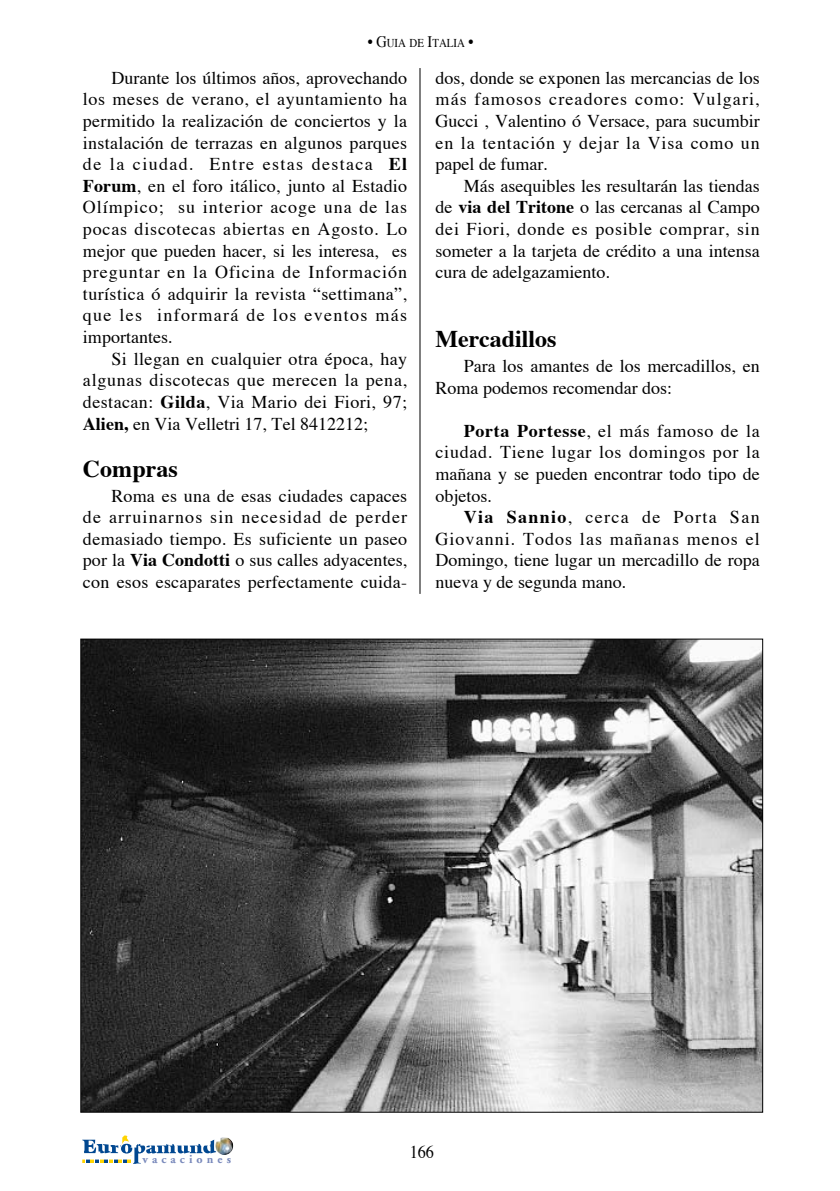
<style>
.page{position:relative;width:840px;height:1191px;background:#fff}
.page>*{position:absolute;margin:0;border:0;box-sizing:border-box;transform-origin:0 0}
.t1{font:700 24px "Times";color:#000}
.t2{font:18px/21.6px "Times";color:#000;text-align:justify}
.t3{font:18px "Times";color:#000;scale:.9 1}
.t4{font:700 12.2px "Adobe Garamond";letter-spacing:.34em;color:#7989bb}
.t5{font:12px "Times";color:#000;scale:.9 1}
.s1{font-size:16px}
.s2{font-weight:700}
</style>
<div class="page">
<svg style="left:82px;top:1135px;width:133px;height:28px"></svg>
<img style="left:215px;top:1137px;width:18px;height:18px">
<hr style="left:419px;top:68px;width:1px;height:526px;background:#000">
<img style="left:82px;top:640px;width:678px;height:470px">
<p class="t5" style="left:367px;top:38px;width:119px"><span class="s1">• G</span>UIA DE <span class="s1">I</span>TALIA <span class="s1">•</span></p>
<p class="t2" style="left:83px;top:68px;width:325px;text-indent:28px">Durante los últimos años, aprovechando los meses de verano, el ayuntamiento ha permitido la realización de conciertos y la instalación de terrazas en algunos parques de la ciudad. Entre estas destaca <span class="s2">El Forum</span>, en el foro itálico, junto al Estadio Olímpico; su interior acoge una de las pocas discotecas abiertas en Agosto. Lo mejor que pueden hacer, si les interesa, es preguntar en la Oficina de Información turística ó adquirir la revista “settimana”, que les informará de los eventos más importantes.</p>
<p class="t2" style="left:83px;top:349px;width:325px;text-indent:28px">Si llegan en cualquier otra época, hay algunas discotecas que merecen la pena, destacan: <span class="s2">Gilda</span>, Via Mario dei Fiori, 97; <span class="s2">Alien,</span> en Via Velletri 17, Tel 8412212;</p>
<h1 class="t1" style="left:83px;top:459px;width:96px">Compras</h1>
<p class="t2" style="left:83px;top:486px;width:325px;text-indent:28px">Roma es una de esas ciudades capaces de arruinarnos sin necesidad de perder demasiado tiempo. Es suficiente un paseo por la <span class="s2">Via Condotti</span> o sus calles adyacentes, con esos escaparates perfectamente cuida-</p>
<p class="t2" style="left:435px;top:68px;width:325px">dos, donde se exponen las mercancias de los más famosos creadores como: Vulgari, Gucci , Valentino ó Versace, para sucumbir en la tentación y dejar la Visa como un papel de fumar.</p>
<p class="t2" style="left:435px;top:176px;width:325px;text-indent:28px">Más asequibles les resultarán las tiendas de <span class="s2">via del Tritone</span> o las cercanas al Campo dei Fiori, donde es posible comprar, sin someter a la tarjeta de crédito a una intensa cura de adelgazamiento.</p>
<h1 class="t1" style="left:435px;top:329px;width:122px">Mercadillos</h1>
<p class="t2" style="left:435px;top:356px;width:325px;text-indent:28px">Para los amantes de los mercadillos, en<br>Roma podemos recomendar dos:</p>
<p class="t2" style="left:435px;top:421px;width:325px;text-indent:28px"><span class="s2">Porta Portesse</span>, el más famoso de la ciudad. Tiene lugar los domingos por la mañana y se pueden encontrar todo tipo de objetos.</p>
<p class="t2" style="left:435px;top:508px;width:325px;text-indent:28px"><span class="s2">Via Sannio</span>, cerca de Porta San Giovanni. Todos las mañanas menos el Domingo, tiene lugar un mercadillo de ropa nueva y de segunda mano.</p>
<p class="t4" style="left:142px;top:1154px;width:90px">vacaciones</p>
<p class="t3" style="left:409px;top:1144px;width:28px">166</p>
</div>
